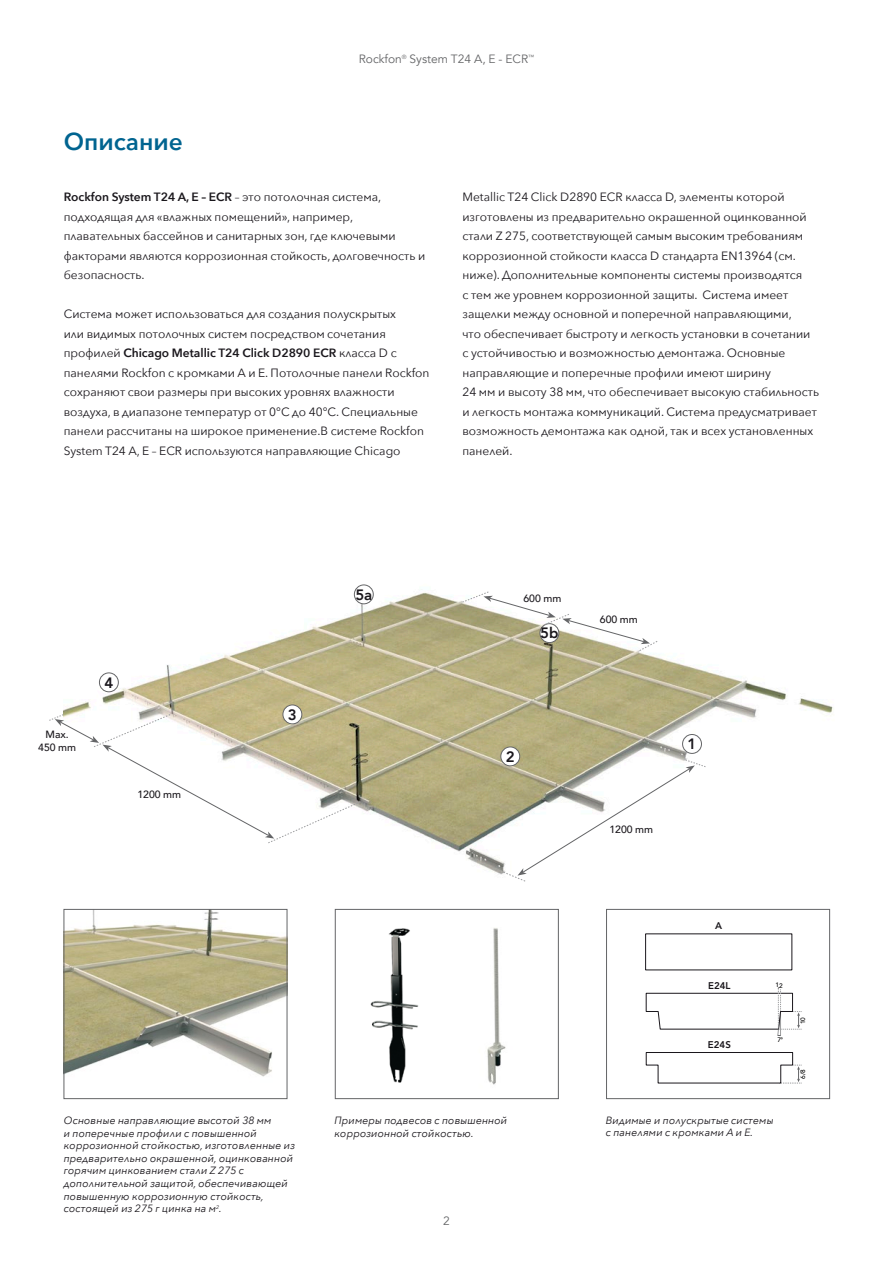
<style>
.page{position:relative;width:893px;height:1263px;background:#fff}
.page>*{position:absolute;margin:0;border:0;box-sizing:border-box;transform-origin:0 0}
.t1{font:600 24px "Avenir Next";color:#006490}
.t2{font:800 15px "Avenir";color:#1a171c}
.t3{font:12px/19.5px "Avenir Next";color:#1a171c}
.t4{font:12px "Avenir";color:#646567}
.t5{font:italic 10.5px/12.6px "Avenir Next";color:#1a171c}
.t6{font:500 10.5px/12.6px "Avenir";color:#1a171c;text-align:center}
.t7{font:800 9.75px "Avenir";color:#1a171c}
.t8{font:800 9.6px "Avenir";color:#1a171c}
.t9{font:500 6.45px "Avenir";color:#010000}
.s1{font-weight:600}
</style>
<div class="page">
<img style="left:64px;top:584px;width:769px;height:335px">
<div style="left:99px;top:673px;width:19px;height:19px;background:#fff;border-radius:50%"></div>
<div style="left:99px;top:673px;width:19px;height:19px;border:1px solid #646567;border-radius:50%"></div>
<div style="left:354px;top:585px;width:19px;height:19px;background:#fff;border-radius:50%"></div>
<div style="left:354px;top:585px;width:19px;height:19px;border:1px solid #646567;border-radius:50%"></div>
<div style="left:283px;top:705px;width:19px;height:19px;background:#fff;border-radius:50%"></div>
<div style="left:283px;top:705px;width:19px;height:19px;border:1px solid #646567;border-radius:50%"></div>
<div style="left:683px;top:734px;width:18px;height:19px;background:#fff;border-radius:50%"></div>
<div style="left:682px;top:734px;width:20px;height:19px;border:1px solid #646567;border-radius:50%"></div>
<div style="left:501px;top:747px;width:19px;height:19px;background:#fff;border-radius:50%"></div>
<div style="left:501px;top:747px;width:19px;height:19px;border:1px solid #646567;border-radius:50%"></div>
<svg style="left:503px;top:759px;width:203px;height:123px"></svg>
<svg style="left:462px;top:591px;width:196px;height:60px"></svg>
<div style="left:606px;top:909px;width:224px;height:190px;border:1px solid #646567"></div>
<svg style="left:646px;top:989px;width:156px;height:47px"></svg>
<svg style="left:646px;top:1052px;width:156px;height:32px"></svg>
<img style="left:66px;top:911px;width:219px;height:166px">
<div style="left:64px;top:909px;width:223px;height:190px;border:1px solid #646567"></div>
<img style="left:337px;top:911px;width:219px;height:172px">
<div style="left:335px;top:909px;width:223px;height:190px;border:1px solid #646567"></div>
<img style="left:446px;top:928px;width:91px;height:157px">
<svg style="left:49px;top:714px;width:312px;height:129px"></svg>
<h1 class="t1" style="left:64px;top:121px;width:121px">Описание</h1>
<p class="t4" style="left:359px;top:52px;width:177px">Rockfon<sup>®</sup> System T24 A, E - ECR<sup>™</sup></p>
<p class="t3" style="left:64px;top:187px;width:363px"><span class="s1">Rockfon System T24 A, E – ECR</span> – это потолочная система, подходящая для «влажных помещений», например, плавательных бассейнов и санитарных зон, где ключевыми факторами являются коррозионная стойкость, долговечность и безопасность.</p>
<p class="t3" style="left:64px;top:304px;width:367px">Система может использоваться для создания полускрытых<br>или видимых потолочных систем посредством сочетания профилей <span class="s1">Chicago Metallic T24 Click D2890 ECR</span> класса D с панелями Rockfon с кромками A и E. Потолочные панели Rockfon сохраняют свои размеры при высоких уровнях влажности воздуха, в диапазоне температур от 0°C до 40°C. Специальные панели рассчитаны на широкое применение.В системе Rockfon System T24 A, Е – ECR используются направляющие Chicago</p>
<p class="t3" style="left:462px;top:187px;width:358px">Metallic T24 Click D2890 ECR класса D, элементы которой изготовлены из предварительно окрашенной оцинкованной стали Z 275, соответствующей самым высоким требованиям коррозионной стойкости класса D стандарта EN13964 (см. ниже). Дополнительные компоненты системы производятся<br>с тем же уровнем коррозионной защиты. Система имеет защелки между основной и поперечной направляющими,<br>что обеспечивает быстроту и легкость установки в сочетании с устойчивостью и возможностью демонтажа. Основные направляющие и поперечные профили имеют ширину<br>24 мм и высоту 38 мм, что обеспечивает высокую стабильность и легкость монтажа коммуникаций. Система предусматривает возможность демонтажа как одной, так и всех установленных панелей.</p>
<p class="t6" style="left:38px;top:728px;width:39px">Max.<br>450 mm</p>
<p class="t2" style="left:104px;top:671px;width:10px">4</p>
<p class="t6" style="left:137px;top:787px;width:45px">1200 mm</p>
<p class="t2" style="left:288px;top:703px;width:10px">3</p>
<p class="t2" style="left:355px;top:583px;width:18px">5a</p>
<p class="t6" style="left:523px;top:591px;width:39px">600 mm</p>
<p class="t2" style="left:540px;top:622px;width:20px">5b</p>
<p class="t6" style="left:600px;top:612px;width:39px">600 mm</p>
<p class="t2" style="left:506px;top:745px;width:10px">2</p>
<p class="t6" style="left:609px;top:822px;width:45px">1200 mm</p>
<p class="t2" style="left:688px;top:732px;width:10px">1</p>
<p class="t8" style="left:715px;top:918px;width:8px">A</p>
<p class="t8" style="left:708px;top:978px;width:24px">E24L</p>
<p class="t7" style="left:708px;top:1037px;width:24px">E24S</p>
<p class="t9" style="left:775px;top:980px;width:9px">1,2</p>
<p class="t9" style="left:777px;top:1034px;width:7px">7°</p>
<p class="t9" style="left:797px;top:1024px;width:8px;rotate:-90deg">10</p>
<p class="t9" style="left:797px;top:1079px;width:11px;rotate:-90deg">6/8</p>
<p class="t5" style="left:64px;top:1113px;width:233px">Основные направляющие высотой 38 мм<br>и поперечные профили с повышенной коррозионной стойкостью, изготовленные из предварительно окрашенной, оцинкованной горячим цинкованием стали Z 275 с дополнительной защитой, обеспечивающей повышенную коррозионную стойкость, состоящей из 275 г цинка на м<sup>2</sup>.</p>
<p class="t5" style="left:334px;top:1113px;width:174px">Примеры подвесов с повышенной коррозионной стойкостью.</p>
<p class="t5" style="left:606px;top:1113px;width:169px">Видимые и полускрытые системы с панелями с кромками A и E.</p>
<p class="t4" style="left:443px;top:1213px;width:8px">2</p>
</div>
